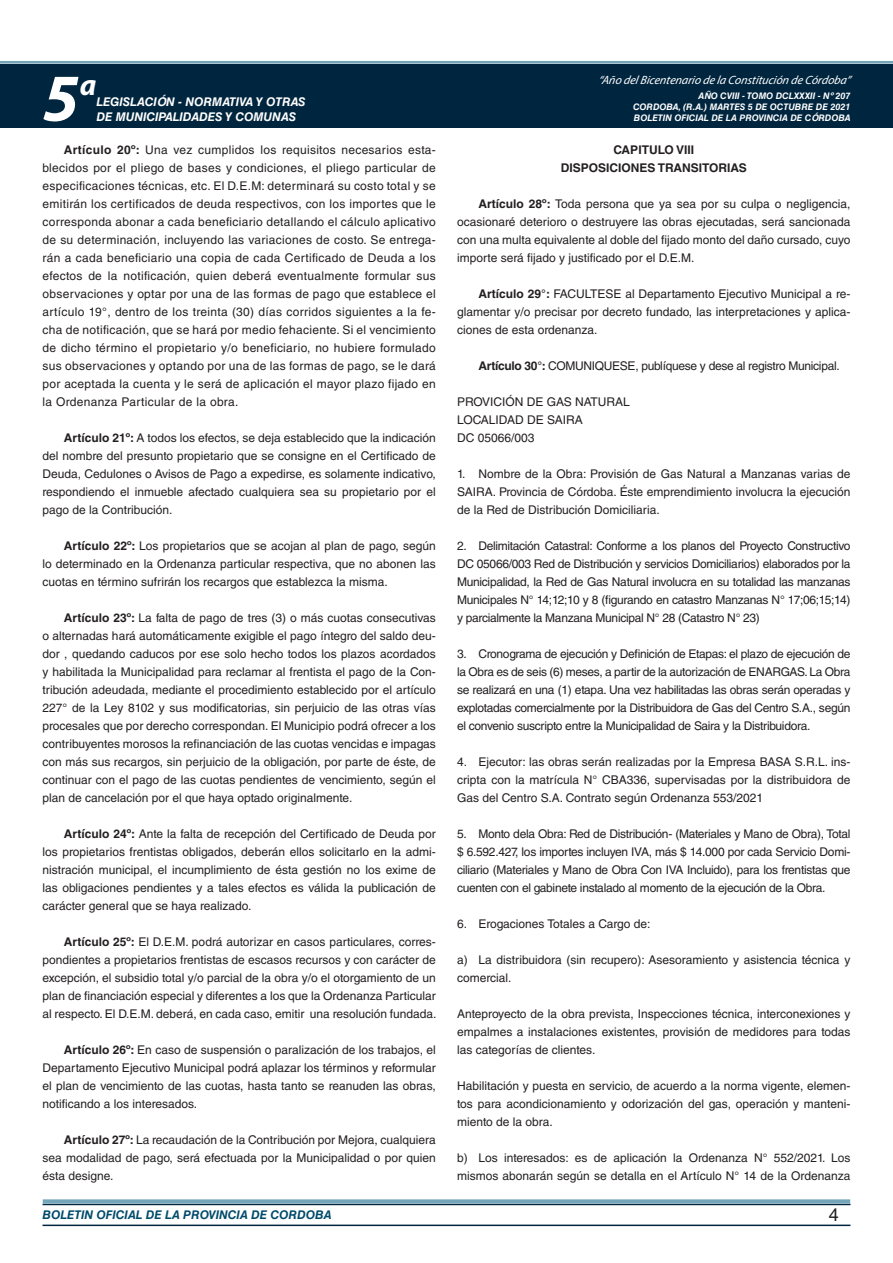
<style>
.page{position:relative;width:893px;height:1263px;background:#fff}
.page>*{position:absolute;margin:0;border:0;box-sizing:border-box;transform-origin:0 0}
.t1{font:italic 700 67.5px "Myriad Pro";color:#fff}
.t2{font:italic 700 30px "Myriad Pro";color:#fff}
.t3{font:18px "Helvetica LT Std";color:#231f20}
.BASE{font:12px/18px "Helvetica LT Std";color:#231f20;text-align:justify}
.BASE-2{font:12px "Helvetica LT Std";letter-spacing:-.025em;color:#231f20}
.t4{font:italic 700 12px "Helvetica LT Std";color:#fff}
.t5{font:italic 12px "Myriad Pro";color:#fff}
.RESUELVE{font:700 12px "Helvetica LT Std";color:#231f20}
.t6{font:italic 700 12px "Helvetica LT Std";color:#004b6c}
.t7{font:italic 700 9px/10.8px "Helvetica LT Std";color:#fff;text-align:justify}
.s1{font-weight:700}
</style>
<div class="page">
<div style="left:0;top:61px;width:893px;height:6px;background:#fff;opacity:.75"></div>
<div style="left:0;top:64px;width:893px;height:64px;background:#00263f"></div>
<hr style="left:43px;top:1224px;width:807px;height:2px;background:#00263f">
<div style="left:42px;top:1198px;width:809px;height:8px;background:#fff;opacity:.75"></div>
<h1 class="t1" style="left:43px;top:54px;width:38px">5</h1>
<h2 class="t2" style="left:80px;top:66px;width:18px">a</h2>
<p class="t4" style="left:96px;top:95px;width:211px">LEGISLACIÓN - NORMATIVA Y OTRAS</p>
<p class="t4" style="left:96px;top:109px;width:201px">DE MUNICIPALIDADES Y COMUNAS</p>
<p class="t5" style="left:598px;top:72px;width:254px">“Año delBicentenario de la Constitución de Córdoba”</p>
<p class="t7" style="left:633px;top:91px;width:219px;text-indent:65px">AÑO CVIII - TOMO DCLXXXII - Nº 207<br>CORDOBA, (R.A.) MARTES 5 DE OCTUBRE DE 2021<br>BOLETIN OFICIAL DE LA PROVINCIA DE CÓRDOBA</p>
<p class="BASE" style="left:43px;top:141px;width:395px;text-indent:21px"><span class="s1">Artículo 20º:</span> Una vez cumplidos los requisitos necesarios esta&shy;blecidos por el pliego de bases y condiciones, el pliego particular de especificaciones técnicas, etc. El D.E.M: determinará su costo total y se emitirán los certificados de deuda respectivos, con los importes que le corresponda abonar a cada beneficiario detallando el cálculo aplicativo de su determinación, incluyendo las variaciones de costo. Se entrega&shy;rán a cada beneficiario una copia de cada Certificado de Deuda a los efectos de la notificación, quien deberá eventualmente formular sus observaciones y optar por una de las formas de pago que establece el artículo 19°, dentro de los treinta (30) días corridos siguientes a la fe&shy;cha de notificación, que se hará por medio fehaciente. Si el vencimiento de dicho término el propietario y/o beneficiario, no hubiere formulado sus observaciones y optando por una de las formas de pago, se le dará por aceptada la cuenta y le será de aplicación el mayor plazo fijado en la Ordenanza Particular de la obra.</p>
<p class="BASE" style="left:43px;top:429px;width:395px;text-indent:21px"><span class="s1">Artículo 21º:</span> A todos los efectos, se deja establecido que la indicación del nombre del presunto propietario que se consigne en el Certificado de Deuda, Cedulones o Avisos de Pago a expedirse, es solamente indicativo, respondiendo el inmueble afectado cualquiera sea su propietario por el pago de la Contribución.</p>
<p class="BASE" style="left:43px;top:537px;width:395px;text-indent:21px"><span class="s1">Artículo 22º:</span> Los propietarios que se acojan al plan de pago, según lo determinado en la Ordenanza particular respectiva, que no abonen las cuotas en término sufrirán los recargos que establezca la misma.</p>
<p class="BASE" style="left:43px;top:609px;width:395px;text-indent:21px"><span class="s1">Artículo 23º:</span> La falta de pago de tres (3) o más cuotas consecutivas o alternadas hará automáticamente exigible el pago íntegro del saldo deu&shy;dor , quedando caducos por ese solo hecho todos los plazos acordados y habilitada la Municipalidad para reclamar al frentista el pago de la Con&shy;tribución adeudada, mediante el procedimiento establecido por el artículo 227° de la Ley 8102 y sus modificatorias, sin perjuicio de las otras vías procesales que por derecho correspondan. El Municipio podrá ofrecer a los contribuyentes morosos la refinanciación de las cuotas vencidas e impagas con más sus recargos, sin perjuicio de la obligación, por parte de éste, de continuar con el pago de las cuotas pendientes de vencimiento, según el plan de cancelación por el que haya optado originalmente.</p>
<p class="BASE" style="left:43px;top:825px;width:395px;text-indent:21px"><span class="s1">Artículo 24º:</span> Ante la falta de recepción del Certificado de Deuda por los propietarios frentistas obligados, deberán ellos solicitarlo en la admi&shy;nistración municipal, el incumplimiento de ésta gestión no los exime de las obligaciones pendientes y a tales efectos es válida la publicación de carácter general que se haya realizado.</p>
<p class="BASE" style="left:43px;top:933px;width:396px;text-indent:21px"><span class="s1">Artículo 25º:</span> El D.E.M. podrá autorizar en casos particulares, corres&shy;pondientes a propietarios frentistas de escasos recursos y con carácter de excepción, el subsidio total y/o parcial de la obra y/o el otorgamiento de un plan de financiación especial y diferentes a los que la Ordenanza Particular al respecto. El D.E.M. deberá, en cada caso, emitir una resolución fundada.</p>
<p class="BASE" style="left:43px;top:1041px;width:395px;text-indent:21px"><span class="s1">Artículo 26º:</span> En caso de suspensión o paralización de los trabajos, el Departamento Ejecutivo Municipal podrá aplazar los términos y reformular el plan de vencimiento de las cuotas, hasta tanto se reanuden las obras, notificando a los interesados.</p>
<p class="BASE" style="left:43px;top:1131px;width:395px;text-indent:21px"><span class="s1">Artículo 27º:</span> La recaudación de la Contribución por Mejora, cualquiera sea modalidad de pago, será efectuada por la Municipalidad o por quien ésta designe.</p>
<p class="RESUELVE" style="left:613px;top:142px;width:82px">CAPITULO VIII</p>
<p class="RESUELVE" style="left:561px;top:160px;width:187px">DISPOSICIONES TRANSITORIAS</p>
<p class="BASE" style="left:457px;top:195px;width:395px;text-indent:21px"><span class="s1">Artículo 28º:</span> Toda persona que ya sea por su culpa o negligencia, ocasionaré deterioro o destruyere las obras ejecutadas, será sancionada con una multa equivalente al doble del fijado monto del daño cursado, cuyo importe será fijado y justificado por el D.E.M.</p>
<p class="BASE" style="left:457px;top:285px;width:395px;text-indent:21px"><span class="s1">Artículo 29°:</span> FACULTESE al Departamento Ejecutivo Municipal a re&shy;glamentar y/o precisar por decreto fundado, las interpretaciones y aplica&shy;ciones de esta ordenanza.</p>
<p class="BASE-2" style="left:478px;top:359px;width:363px"><span class="s1">Artículo 30°:</span> COMUNIQUESE, publíquese y dese al registro Municipal.</p>
<p class="BASE" style="left:457px;top:393px;width:174px">PROVICIÓN DE GAS NATURAL</p>
<p class="BASE" style="left:457px;top:411px;width:127px">LOCALIDAD DE SAIRA</p>
<p class="BASE" style="left:457px;top:429px;width:79px">DC 05066/003</p>
<p class="BASE" style="left:457px;top:465px;width:395px">1. Nombre de la Obra: Provisión de Gas Natural a Manzanas varias de SAIRA. Provincia de Córdoba. Éste emprendimiento involucra la ejecución de la Red de Distribución Domiciliaria.</p>
<p class="BASE" style="left:457px;top:537px;width:395px">2. Delimitación Catastral: Conforme a los planos del Proyecto Constructivo DC 05066/003 Red de Distribución y servicios Domiciliarios) elaborados por la Municipalidad, la Red de Gas Natural involucra en su totalidad las manzanas Municipales N° 14;12;10 y 8 (figurando en catastro Manzanas N° 17;06;15;14) y parcialmente la Manzana Municipal N° 28 (Catastro N° 23)</p>
<p class="BASE" style="left:457px;top:645px;width:395px">3. Cronograma de ejecución y Definición de Etapas: el plazo de ejecución de la Obra es de seis (6) meses, a partir de la autorización de ENARGAS. La Obra se realizará en una (1) etapa. Una vez habilitadas las obras serán operadas y explotadas comercialmente por la Distribuidora de Gas del Centro S.A., según el convenio suscripto entre la Municipalidad de Saira y la Distribuidora.</p>
<p class="BASE" style="left:457px;top:753px;width:395px">4. Ejecutor: las obras serán realizadas por la Empresa BASA S.R.L. ins&shy;cripta con la matrícula N° CBA336, supervisadas por la distribuidora de Gas del Centro S.A. Contrato según Ordenanza 553/2021</p>
<p class="BASE" style="left:457px;top:825px;width:395px">5. Monto dela Obra: Red de Distribución- (Materiales y Mano de Obra), Total $ 6.592.427, los importes incluyen IVA, más $ 14.000 por cada Servicio Domi&shy;ciliario (Materiales y Mano de Obra Con IVA Incluido), para los frentistas que cuenten con el gabinete instalado al momento de la ejecución de la Obra.</p>
<p class="BASE" style="left:457px;top:915px;width:195px">6. Erogaciones Totales a Cargo de:</p>
<p class="BASE" style="left:457px;top:951px;width:395px">a) La distribuidora (sin recupero): Asesoramiento y asistencia técnica y comercial.</p>
<p class="BASE" style="left:457px;top:1005px;width:395px">Anteproyecto de la obra prevista, Inspecciones técnica, interconexiones y empalmes a instalaciones existentes, provisión de medidores para todas las categorías de clientes.</p>
<p class="BASE" style="left:457px;top:1077px;width:395px">Habilitación y puesta en servicio, de acuerdo a la norma vigente, elemen&shy;tos para acondicionamiento y odorización del gas, operación y manteni&shy;miento de la obra.</p>
<p class="BASE" style="left:457px;top:1149px;width:395px">b) Los interesados: es de aplicación la Ordenanza N° 552/2021. Los mismos abonarán según se detalla en el Artículo N° 14 de la Ordenanza</p>
<p class="t6" style="left:43px;top:1208px;width:290px">BOLETIN OFICIAL DE LA PROVINCIA DE CORDOBA</p>
<h3 class="t3" style="left:829px;top:1204px;width:12px">4</h3>
</div>
